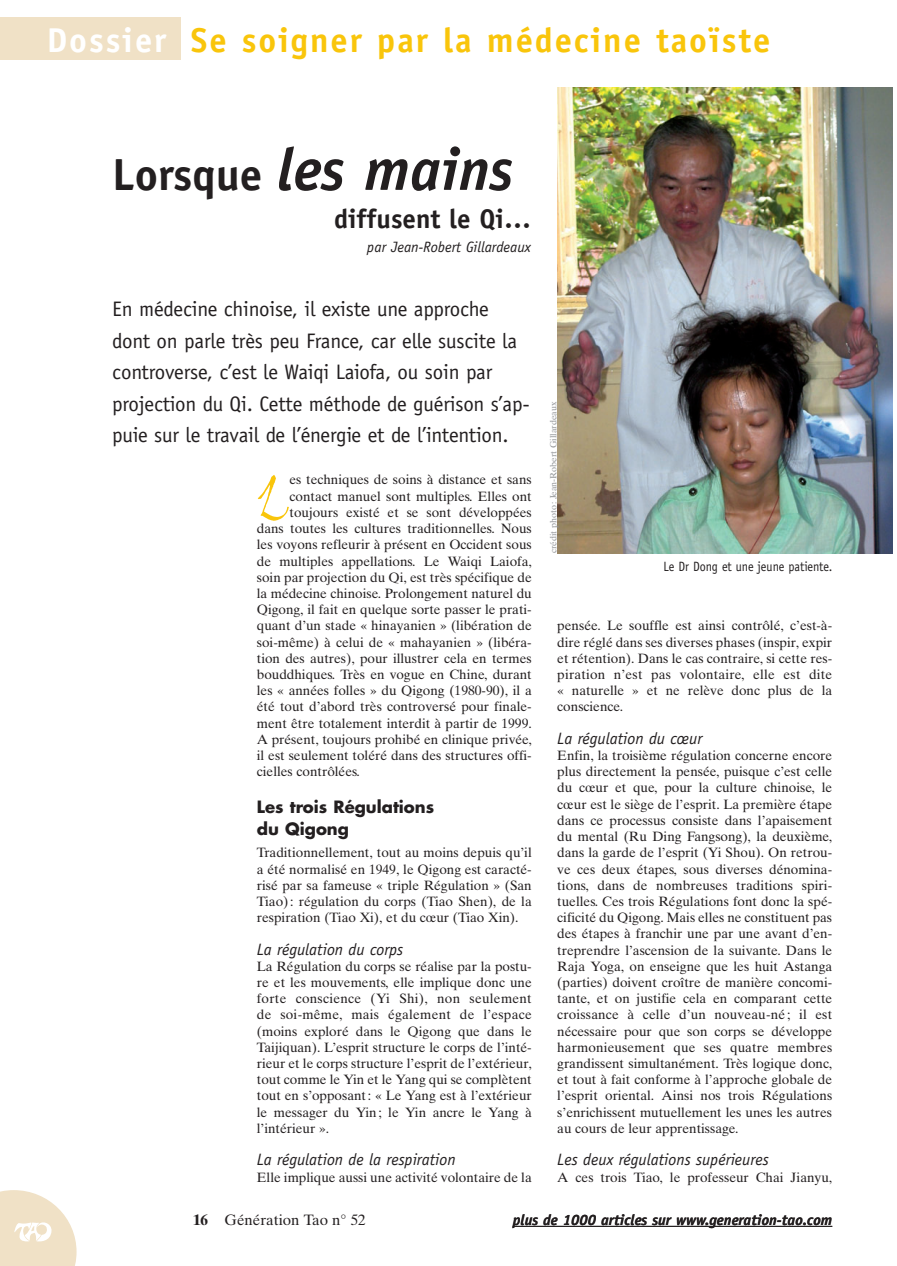
<style>
.page{position:relative;width:897px;height:1266px;background:#fff}
.page>*{position:absolute;margin:0;border:0;box-sizing:border-box;transform-origin:0 0}
.t1{font:61.95px "Bergell Plain";color:#f9c50b}
.t2{font:italic 700 60px "Officina Sans";color:#231f20}
.t3{font:700 34.5px "Officina Sans";letter-spacing:.055em;color:#f9c50b}
.t4{font:700 27px "Officina Sans";color:#231f20}
.t5{font:21px/31.5px "Officina Sans";letter-spacing:-.01em;color:#231f20}
.t6{font:italic 16.5px "Officina Sans";color:#231f20}
.t7{font:700 16.5px/21.5px "Futura";color:#231f20}
.t8{font:italic 700 15px "Officina Sans";color:#231f20}
.t9{font:italic 15px "Officina Sans";color:#231f20}
.t10{font:15px "Times Ten";color:#231f20}
.t11{font:13.5px/16.2px "Times Ten";color:#231f20;text-align:justify}
.t12{font:13.5px "Officina Sans";color:#231f20;scale:.9 1}
.t13{font:9px "Times Ten";color:#939598}
.s1{color:#fff}
.s2{font-style:normal;font-size:45px}
.s3{font-weight:700}
</style>
<div class="page">
<svg style="left:0;top:1190px;width:77px;height:75px"></svg>
<div style="left:0;top:17px;width:181px;height:43px;background:#f0e1c6"></div>
<hr style="left:513px;top:1225px;width:193px;height:1px;background:#231f20">
<hr style="left:705px;top:1225px;width:39px;height:1px;background:#231f20">
<hr style="left:744px;top:1225px;width:44px;height:1px;background:#231f20">
<hr style="left:787px;top:1225px;width:45px;height:1px;background:#231f20">
<img style="left:557px;top:87px;width:336px;height:466px">
<h3 class="t3" style="left:47px;top:27px;width:725px"><span class="s1">Dossier</span> Se soigner par la médecine taoïste</h3>
<h2 class="t2" style="left:112px;top:147px;width:402px"><span class="s2">Lorsque</span> les mains</h2>
<h3 class="t4" style="left:334px;top:209px;width:199px">diffusent le Qi…</h3>
<p class="t9" style="left:367px;top:241px;width:165px">par Jean-Robert Gillardeaux</p>
<p class="t5" style="left:112px;top:295px;width:419px">En médecine chinoise, il existe une approche dont on parle très peu France, car elle suscite la controverse, c’est le Waiqi Laiofa, ou soin par projection du Qi. Cette méthode de guérison s’ap&shy;puie sur le travail de l’énergie et de l’intention.</p>
<h1 class="t1" style="left:257px;top:470px;width:34px">L</h1>
<p class="t11" style="left:289px;top:473px;width:244px">es techniques de soins à distance et sans</p>
<p class="t11" style="left:289px;top:489px;width:244px">contact manuel sont multiples. Elles ont</p>
<p class="t11" style="left:289px;top:505px;width:244px">toujours existé et se sont développées</p>
<p class="t11" style="left:257px;top:521px;width:276px">dans toutes les cultures traditionnelles. Nous</p>
<p class="t11" style="left:257px;top:538px;width:276px">les voyons refleurir à présent en Occident sous</p>
<p class="t11" style="left:257px;top:554px;width:276px">de multiples appellations. Le Waiqi Laiofa,</p>
<p class="t11" style="left:257px;top:570px;width:276px">soin par projection du Qi, est très spécifique de</p>
<p class="t11" style="left:257px;top:586px;width:276px">la médecine chinoise. Prolongement naturel du</p>
<p class="t11" style="left:257px;top:602px;width:276px">Qigong, il fait en quelque sorte passer le prati-</p>
<p class="t11" style="left:257px;top:619px;width:276px">quant d’un stade « hinayanien » (libération de</p>
<p class="t11" style="left:257px;top:635px;width:276px">soi-même) à celui de « mahayanien » (libéra-</p>
<p class="t11" style="left:257px;top:651px;width:276px">tion des autres), pour illustrer cela en termes</p>
<p class="t11" style="left:257px;top:667px;width:276px">bouddhiques. Très en vogue en Chine, durant</p>
<p class="t11" style="left:257px;top:683px;width:276px">les « années folles » du Qigong (1980-90), il a</p>
<p class="t11" style="left:257px;top:700px;width:276px">été tout d’abord très controversé pour finale-</p>
<p class="t11" style="left:257px;top:716px;width:276px">ment être totalement interdit à partir de 1999.</p>
<p class="t11" style="left:257px;top:732px;width:276px">A présent, toujours prohibé en clinique privée,</p>
<p class="t11" style="left:257px;top:748px;width:276px">il est seulement toléré dans des structures offi-</p>
<p class="t11" style="left:257px;top:764px;width:105px">cielles contrôlées.</p>
<p class="t7" style="left:257px;top:797px;width:179px">Les trois Régulations du Qigong</p>
<p class="t11" style="left:257px;top:845px;width:276px">Traditionnellement, tout au moins depuis qu’il a été normalisé en 1949, le Qigong est caracté&shy;risé par sa fameuse « triple Régulation » (San Tiao) : régulation du corps (Tiao Shen), de la respiration (Tiao Xi), et du cœur (Tiao Xin).</p>
<p class="t6" style="left:257px;top:942px;width:148px">La régulation du corps</p>
<p class="t11" style="left:257px;top:959px;width:276px">La Régulation du corps se réalise par la postu&shy;re et les mouvements, elle implique donc une forte conscience (Yi Shi), non seulement de soi-même, mais également de l’espace (moins exploré dans le Qigong que dans le Taijiquan). L’esprit structure le corps de l’inté&shy;rieur et le corps structure l’esprit de l’extérieur, tout comme le Yin et le Yang qui se complètent tout en s’opposant : « Le Yang est à l’extérieur le messager du Yin ; le Yin ancre le Yang à l’intérieur ».</p>
<p class="t6" style="left:257px;top:1153px;width:200px">La régulation de la respiration</p>
<p class="t11" style="left:257px;top:1169px;width:276px">Elle implique aussi une activité volontaire de la</p>
<p class="t13" style="left:550px;top:553px;width:153px;rotate:-90deg">crédit photo : Jean-Robert Gillardeaux</p>
<p class="t12" style="left:663px;top:561px;width:189px">Le Dr Dong et une jeune patiente.</p>
<p class="t11" style="left:557px;top:619px;width:276px">pensée. Le souffle est ainsi contrôlé, c’est-à&shy;dire réglé dans ses diverses phases (inspir, expir et rétention). Dans le cas contraire, si cette res&shy;piration n’est pas volontaire, elle est dite « naturelle » et ne relève donc plus de la conscience.</p>
<p class="t6" style="left:557px;top:732px;width:146px">La régulation du cœur</p>
<p class="t11" style="left:557px;top:748px;width:276px">Enfin, la troisième régulation concerne encore plus directement la pensée, puisque c’est celle du cœur et que, pour la culture chinoise, le cœur est le siège de l’esprit. La première étape dans ce processus consiste dans l’apaisement du mental (Ru Ding Fangsong), la deuxième, dans la garde de l’esprit (Yi Shou). On retrou&shy;ve ces deux étapes, sous diverses dénomina&shy;tions, dans de nombreuses traditions spiri&shy;tuelles. Ces trois Régulations font donc la spé&shy;cificité du Qigong. Mais elles ne constituent pas des étapes à franchir une par une avant d’en&shy;treprendre l’ascension de la suivante. Dans le Raja Yoga, on enseigne que les huit Astanga (parties) doivent croître de manière concomi&shy;tante, et on justifie cela en comparant cette croissance à celle d’un nouveau-né ; il est nécessaire pour que son corps se développe harmonieusement que ses quatre membres grandissent simultanément. Très logique donc, et tout à fait conforme à l’approche globale de l’esprit oriental. Ainsi nos trois Régulations s’enrichissent mutuellement les unes les autres au cours de leur apprentissage.</p>
<p class="t6" style="left:557px;top:1153px;width:213px">Les deux régulations supérieures</p>
<p class="t11" style="left:557px;top:1169px;width:276px">A ces trois Tiao, le professeur Chai Jianyu,</p>
<p class="t10" style="left:193px;top:1214px;width:174px"><span class="s3">16</span> Génération Tao n° 52</p>
<p class="t8" style="left:513px;top:1213px;width:321px">plus de 1000 articles sur www.generation-tao.com</p>
</div>
